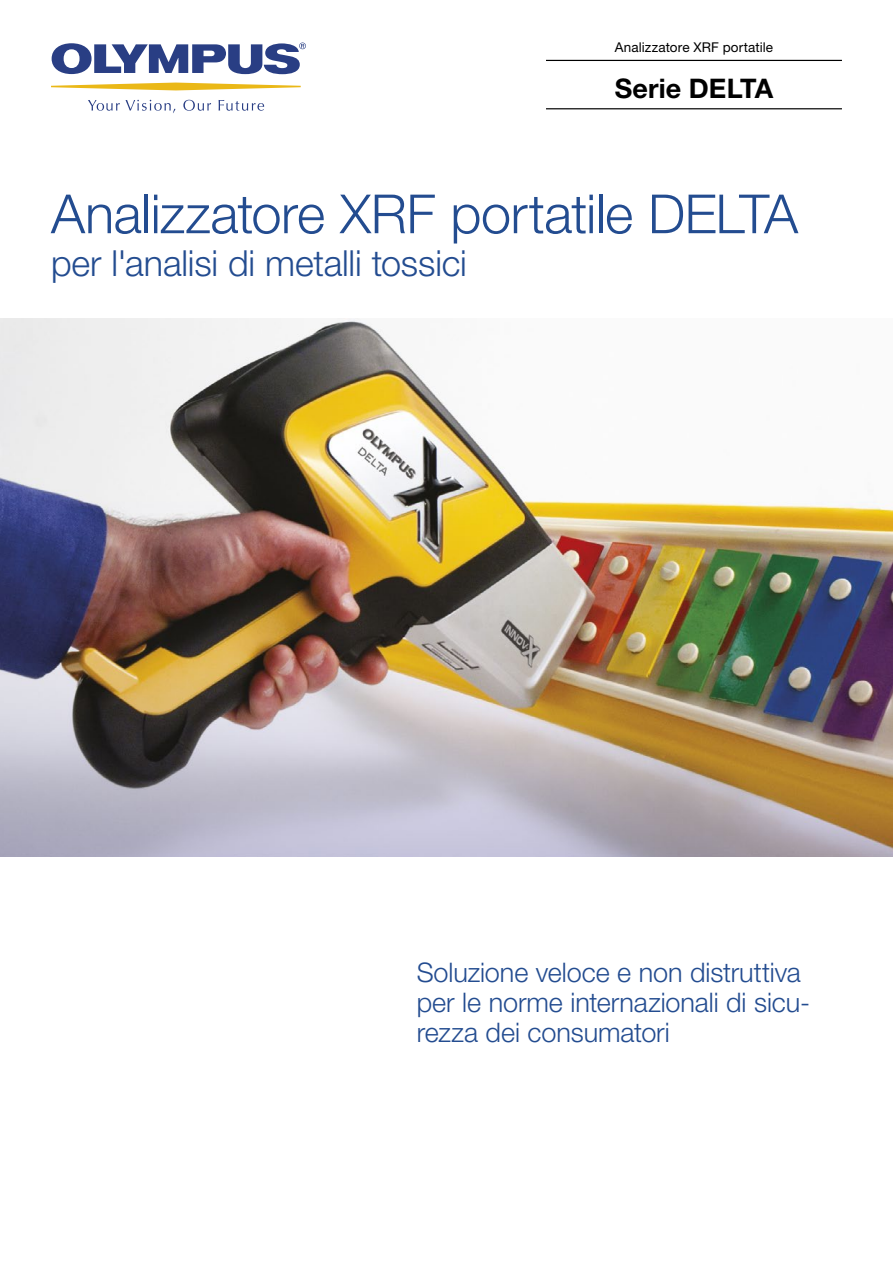
<style>
.page{position:relative;width:893px;height:1263px;background:#fff}
.page>*{position:absolute;margin:0;border:0;box-sizing:border-box;transform-origin:0 0}
.Cover_Title_1{font:300 54px "Helvetica Neue LTW1 G";letter-spacing:-.01em;color:#234c90}
.Title_1{font:300 36px "Helvetica Neue LTW1 G";letter-spacing:-.005em;color:#234c90}
.Title_1-2{font:300 27px/30px "Helvetica Neue LTW1 G";letter-spacing:-.005em;color:#234c90}
.Title_0{font:700 27px "Helvetica Neue LTW1 G";letter-spacing:.005em;color:#000}
.Title_00{font:13.5px "Helvetica Neue LTW1 G";letter-spacing:.01em;color:#000}
</style>
<div class="page">
<svg style="left:51px;top:83px;width:250px;height:7px"></svg>
<svg style="left:88px;top:100px;width:87px;height:13px"></svg>
<svg style="left:183px;top:100px;width:28px;height:11px"></svg>
<svg style="left:219px;top:100px;width:45px;height:11px"></svg>
<svg style="left:52px;top:43px;width:254px;height:31px"></svg>
<hr style="left:546px;top:60px;width:296px;height:1px;background:#000">
<hr style="left:546px;top:108px;width:296px;height:1px;background:#000">
<img style="left:0;top:319px;width:893px;height:538px">
<p class="Title_00" style="left:615px;top:39px;width:160px">Analizzatore XRF portatile</p>
<p class="Title_0" style="left:615px;top:72px;width:160px">Serie DELTA</p>
<p class="Cover_Title_1" style="left:51px;top:181px;width:749px">Analizzatore XRF portatile DELTA</p>
<p class="Title_1" style="left:51px;top:242px;width:417px">per l'analisi di metalli tossici</p>
<p class="Title_1-2" style="left:417px;top:958px;width:395px">Soluzione veloce e non distruttiva per le norme internazionali di sicu&shy;rezza dei consumatori</p>
</div>
